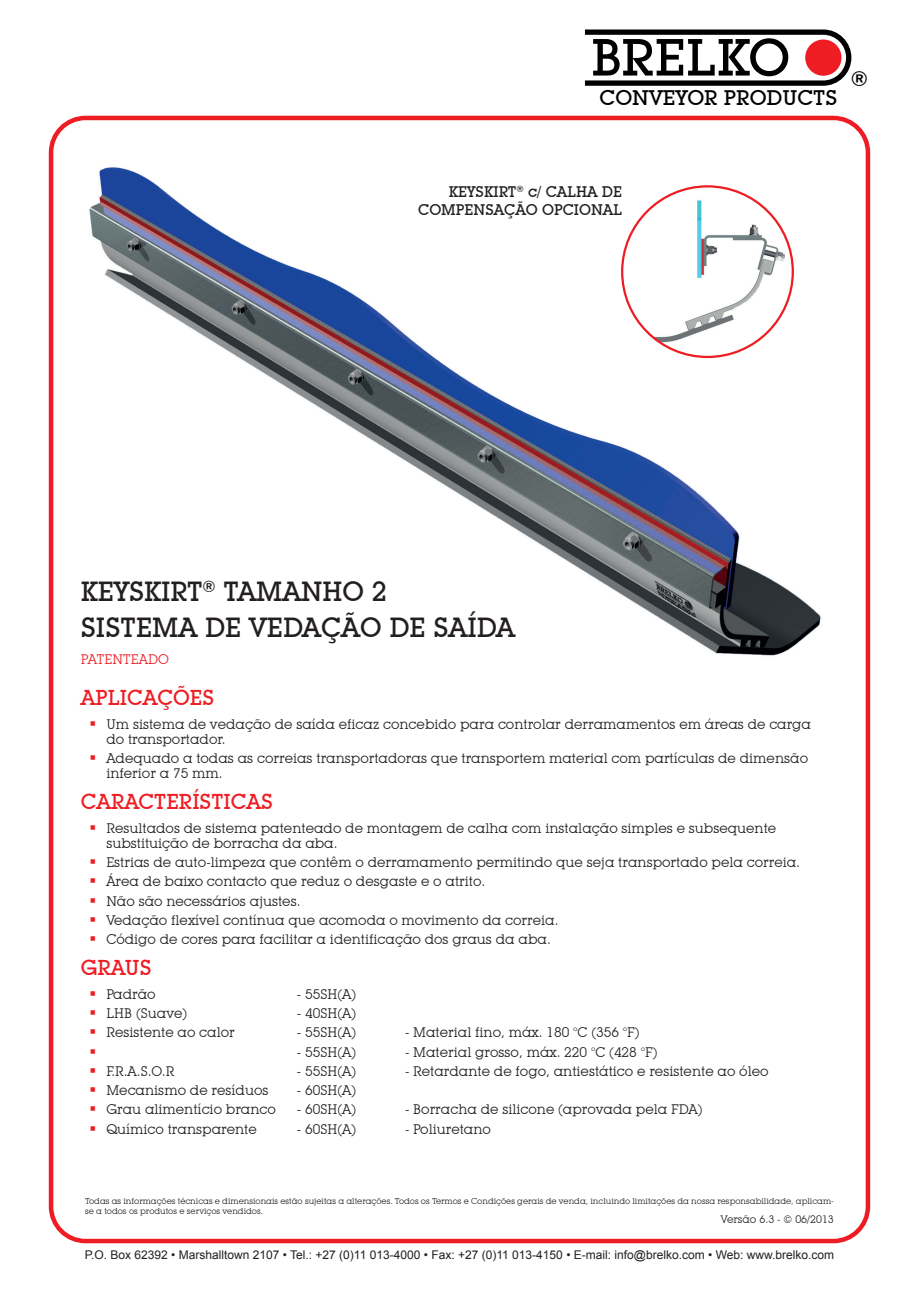
<style>
.page{position:relative;width:919px;height:1289px;background:#fff}
.page>*{position:absolute;margin:0;border:0;box-sizing:border-box;transform-origin:0 0}
.t1{font:500 51.3px "Lubalin Graph IT Cby BT";color:#000}
.t2{font:500 27px/36px "Lubalin Graph IT Cby BT";color:#231f20}
.t3{font:500 21px "Lubalin Graph IT Cby BT";color:#ee1d23}
.t4{font:500 20.55px "Lubalin Graph IT Cby BT";color:#000}
.t5{font:500 15px/18px "Lubalin Graph IT Cby BT";color:#231f20;text-align:right}
.t6{font:13.5px/19.2px "Lubalin Graph IT Cby BT";color:#231f20}
.t7{font:13.5px "Lubalin Graph IT Cby BT";color:#ee1d23}
.t8{font:12px "Arial";color:#231f20}
.t9{font:10.5px "Lubalin Graph IT Cby BT";color:#231f20}
.t10{font:8.25px/9.9px "Lubalin Graph IT Cby BT";color:#231f20}
</style>
<div class="page">
<svg style="left:585px;top:29px;width:266px;height:57px"></svg>
<div style="left:805px;top:39px;width:36px;height:37px;background:#ee1d23;border-radius:50%"></div>
<div style="left:49px;top:116px;width:821px;height:1127px;border:4px solid #ee1d23;border-radius:34px"></div>
<img style="left:89px;top:167px;width:732px;height:489px">
<svg style="left:603px;top:167px;width:209px;height:209px"></svg>
<h1 class="t1" style="left:591px;top:26px;width:200px">BRELKO</h1>
<h3 class="t4" style="left:599px;top:85px;width:239px">CONVEYOR PRODUCTS</h3>
<h3 class="t4" style="left:850px;top:66px;width:19px">®</h3>
<p class="t5" style="left:418px;top:182px;width:205px">KEYSKIRT<sup>®</sup> c/ CALHA DE<br>COMPENSAÇÃO OPCIONAL</p>
<h2 class="t2" style="left:81px;top:573px;width:435px">KEYSKIRT<sup>®</sup> TAMANHO 2<br>SISTEMA DE VEDAÇÃO DE SAÍDA</h2>
<p class="t7" style="left:81px;top:650px;width:89px">PATENTEADO</p>
<h3 class="t3" style="left:81px;top:685px;width:135px">APLICAÇÕES</h3>
<p class="t6" style="left:106px;top:716px;width:706px;line-height:15px">Um sistema de vedação de saída eficaz concebido para controlar derramamentos em áreas de carga do transportador.</p>
<p class="t6" style="left:106px;top:750px;width:703px;line-height:15px">Adequado a todas as correias transportadoras que transportem material com partículas de dimensão inferior a 75 mm.</p>
<h3 class="t3" style="left:81px;top:789px;width:193px">CARACTERÍSTICAS</h3>
<p class="t6" style="left:106px;top:820px;width:671px;line-height:15px">Resultados de sistema patenteado de montagem de calha com instalação simples e subsequente substituição de borracha da aba.</p>
<p class="t6" style="left:106px;top:852px;width:695px">Estrias de auto-limpeza que contêm o derramamento permitindo que seja transportado pela correia.<br>Área de baixo contacto que reduz o desgaste e o atrito.<br>Não são necessários ajustes.<br>Vedação flexível contínua que acomoda o movimento da correia.<br>Código de cores para facilitar a identificação dos graus da aba.</p>
<h3 class="t3" style="left:81px;top:955px;width:72px">GRAUS</h3>
<p class="t6" style="left:106px;top:984px;width:51px">Padrão</p>
<p class="t6" style="left:297px;top:984px;width:61px">- 55SH(A)</p>
<p class="t6" style="left:106px;top:1003px;width:82px">LHB (Suave)</p>
<p class="t6" style="left:297px;top:1003px;width:61px">- 40SH(A)</p>
<p class="t6" style="left:106px;top:1022px;width:130px">Resistente ao calor</p>
<p class="t6" style="left:297px;top:1022px;width:61px">- 55SH(A)</p>
<p class="t6" style="left:405px;top:1022px;width:236px">- Material fino, máx. 180 °C (356 °F)</p>
<p class="t6" style="left:297px;top:1042px;width:61px">- 55SH(A)</p>
<p class="t6" style="left:405px;top:1042px;width:254px">- Material grosso, máx. 220 °C (428 °F)</p>
<p class="t6" style="left:106px;top:1061px;width:69px">F.R.A.S.O.R</p>
<p class="t6" style="left:297px;top:1061px;width:61px">- 55SH(A)</p>
<p class="t6" style="left:405px;top:1061px;width:365px">- Retardante de fogo, antiestático e resistente ao óleo</p>
<p class="t6" style="left:106px;top:1080px;width:164px">Mecanismo de resíduos</p>
<p class="t6" style="left:297px;top:1080px;width:61px">- 60SH(A)</p>
<p class="t6" style="left:106px;top:1099px;width:171px">Grau alimentício branco</p>
<p class="t6" style="left:297px;top:1099px;width:61px">- 60SH(A)</p>
<p class="t6" style="left:405px;top:1099px;width:299px">- Borracha de silicone (aprovada pela FDA)</p>
<p class="t6" style="left:106px;top:1119px;width:152px">Químico transparente</p>
<p class="t6" style="left:297px;top:1119px;width:61px">- 60SH(A)</p>
<p class="t6" style="left:405px;top:1119px;width:87px">- Poliuretano</p>
<p class="t10" style="left:85px;top:1195px;width:750px">Todas as informações técnicas e dimensionais estão sujeitas a alterações. Todos os Termos e Condições gerais de venda, incluindo limitações da nossa responsabilidade, aplicam&shy;se a todos os produtos e serviços vendidos.</p>
<p class="t9" style="left:721px;top:1212px;width:114px">Versão 6.3 - © 06/2013</p>
<p class="t8" style="left:85px;top:1246px;width:751px">P.O. Box 62392 • Marshalltown 2107 • Tel.: +27 (0)11 013-4000 • Fax: +27 (0)11 013-4150 • E-mail: info@brelko.com • Web: www.brelko.com</p>
</div>
